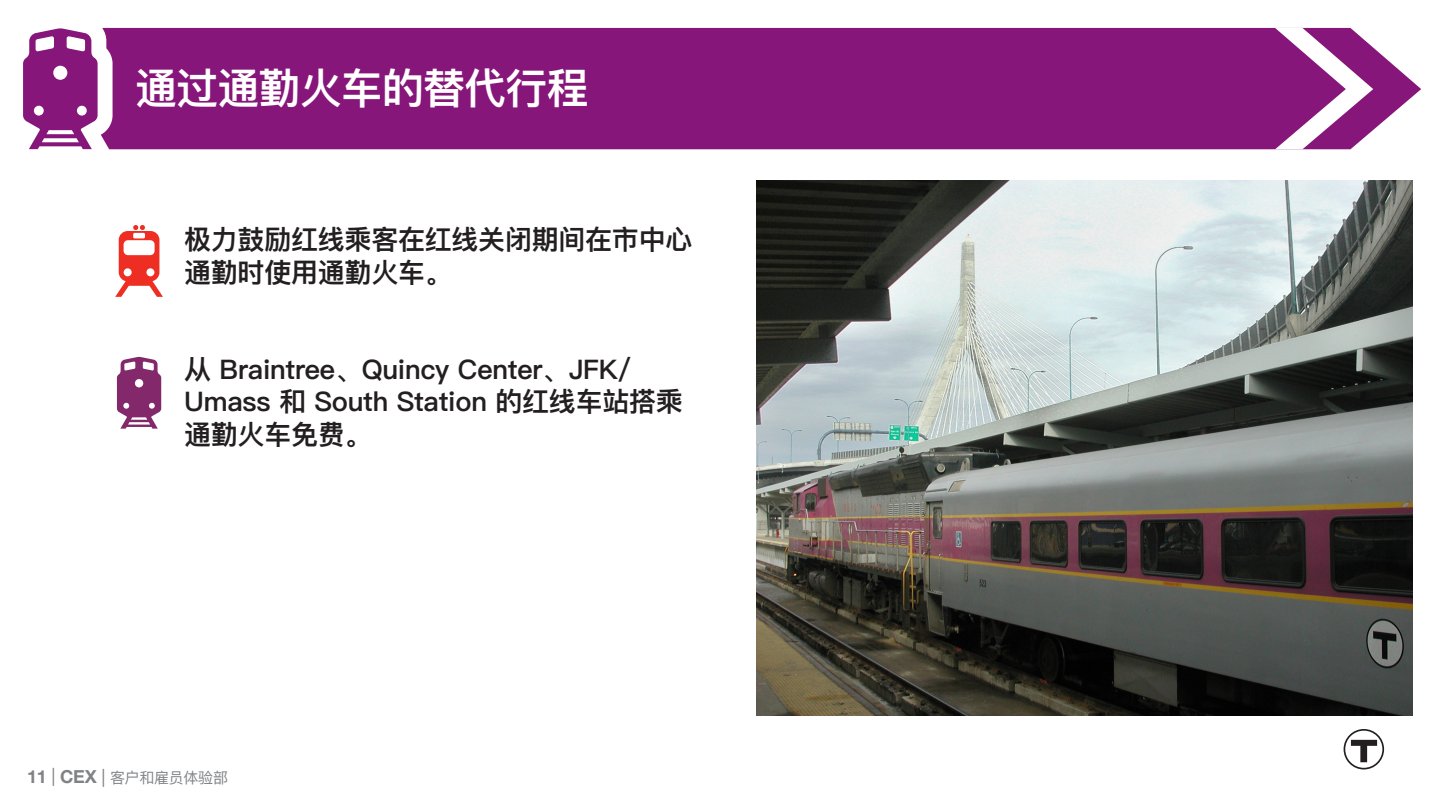
<style>
.page{position:relative;width:1440px;height:810px;background:#fff}
.page>*{position:absolute;margin:0;border:0;box-sizing:border-box;transform-origin:0 0}
.Section_Subtitle{font:600 42px "Ping Fang SC";letter-spacing:-.02em;color:#fff}
.t1{font:600 27px/32.4px "Ping Fang SC";letter-spacing:-.01em;color:#231f20}
.t2{font:15px "Ping Fang SC";letter-spacing:-.02em;color:#808285}
.s1{font-family:"Helvetica Neue LT Std";font-weight:700;font-size:18px}
.s2{font-family:"Helvetica Neue LT Std";font-size:18px}
</style>
<div class="page">
<svg style="left:1343px;top:729px;width:41px;height:41px"></svg>
<svg style="left:115px;top:225px;width:48px;height:72px"></svg>
<svg style="left:117px;top:357px;width:44px;height:72px"></svg>
<img style="left:756px;top:180px;width:657px;height:536px">
<svg style="left:23px;top:28px;width:75px;height:121px"></svg>
<div style="left:101px;top:28px;width:1320px;height:121px;background:#87167a"></div>
<svg style="left:1275px;top:28px;width:98px;height:121px"></svg>
<p class="Section_Subtitle" style="left:135px;top:62px;width:455px">通过通勤火车的替代行程</p>
<p class="t1" style="left:184px;top:223px;width:510px">极力鼓励红线乘客在红线关闭期间在市中心通勤时使用通勤火车。</p>
<p class="t1" style="left:184px;top:353px;width:500px">从 Braintree、Quincy Center、JFK/<br>Umass 和 South Station 的红线车站搭乘通勤火车免费。</p>
<p class="t2" style="left:27px;top:768px;width:202px"><span class="s1">11</span> <span class="s2">|</span> <span class="s1">CEX</span> <span class="s2">|</span> 客户和雇员体验部</p>
</div>
